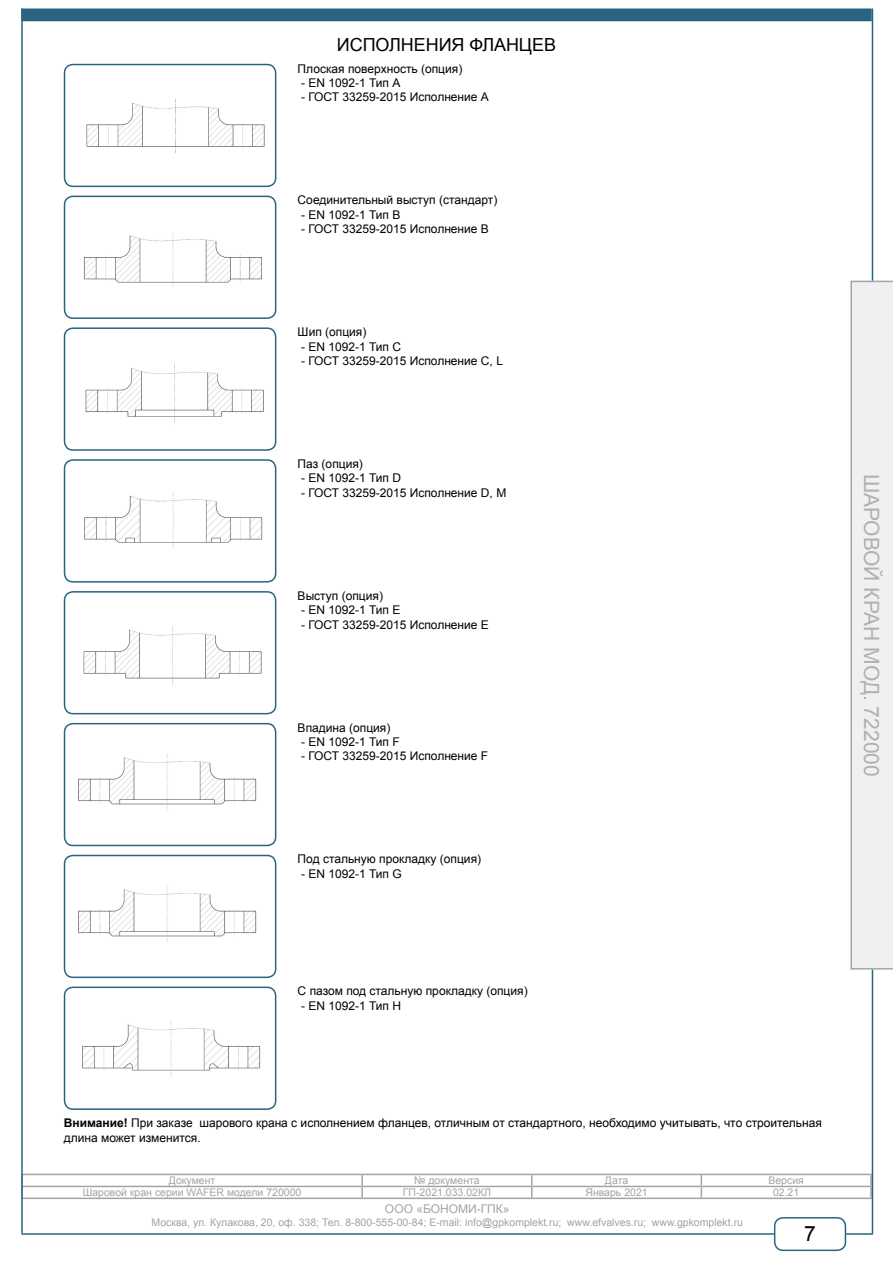
<style>
.page{position:relative;width:893px;height:1263px;background:#fff}
.page>*{position:absolute;margin:0;border:0;box-sizing:border-box;transform-origin:0 0}
.t1{font:21px "Arial";color:#b1b0b0}
.t2{font:21px "Arial";color:#000}
.t3{font:18px "Arial";letter-spacing:-.005em;color:#000}
.t4{font:12px/14.4px "Arial";color:#000}
.t5{font:12px "Arial";color:#a5a4a3}
.t6{font:10.5px "Arial";color:#a5a4a3}
.s1{font-weight:700}
</style>
<div class="page">
<img style="left:86px;top:99px;width:179px;height:54px">
<div style="left:64px;top:64px;width:212px;height:123px;border:2px solid #296480;border-radius:9px"></div>
<div style="left:774px;top:1217px;width:72px;height:34px;border:2px solid #296480;border-radius:9px"></div>
<div style="left:21px;top:9px;width:851px;height:12px;background:#296480"></div>
<hr style="left:21px;top:1174px;width:341px;height:1px;background:#a5a4a3">
<hr style="left:362px;top:1174px;width:170px;height:1px;background:#a5a4a3">
<hr style="left:532px;top:1174px;width:169px;height:1px;background:#a5a4a3">
<hr style="left:701px;top:1174px;width:171px;height:1px;background:#a5a4a3">
<hr style="left:21px;top:1186px;width:341px;height:1px;background:#a5a4a3">
<hr style="left:362px;top:1186px;width:170px;height:1px;background:#a5a4a3">
<svg style="left:361px;top:1175px;width:2px;height:22px"></svg>
<hr style="left:532px;top:1186px;width:169px;height:1px;background:#a5a4a3">
<svg style="left:531px;top:1175px;width:1px;height:22px"></svg>
<hr style="left:701px;top:1186px;width:171px;height:1px;background:#a5a4a3">
<svg style="left:701px;top:1175px;width:1px;height:22px"></svg>
<svg style="left:870px;top:1175px;width:2px;height:22px"></svg>
<hr style="left:21px;top:1197px;width:341px;height:2px;background:#a5a4a3">
<hr style="left:362px;top:1197px;width:170px;height:2px;background:#a5a4a3">
<hr style="left:532px;top:1197px;width:169px;height:2px;background:#a5a4a3">
<hr style="left:701px;top:1197px;width:171px;height:2px;background:#a5a4a3">
<hr style="left:21px;top:1233px;width:753px;height:2px;background:#296480">
<div style="left:850px;top:281px;width:43px;height:688px;background:#f0f0f0"></div>
<hr style="left:872px;top:9px;width:1px;height:272px;background:#296480">
<hr style="left:846px;top:1233px;width:27px;height:2px;background:#296480">
<hr style="left:872px;top:969px;width:1px;height:264px;background:#296480">
<hr style="left:21px;top:9px;width:2px;height:1224px;background:#296480">
<img style="left:84px;top:233px;width:178px;height:54px">
<div style="left:64px;top:196px;width:212px;height:123px;border:2px solid #296480;border-radius:9px"></div>
<img style="left:85px;top:363px;width:179px;height:61px">
<div style="left:64px;top:327px;width:212px;height:124px;border:2px solid #296480;border-radius:9px"></div>
<img style="left:84px;top:491px;width:179px;height:58px">
<div style="left:64px;top:459px;width:212px;height:124px;border:2px solid #296480;border-radius:9px"></div>
<img style="left:83px;top:626px;width:179px;height:59px">
<div style="left:64px;top:591px;width:212px;height:123px;border:2px solid #296480;border-radius:9px"></div>
<img style="left:78px;top:753px;width:179px;height:58px">
<div style="left:64px;top:723px;width:212px;height:123px;border:2px solid #296480;border-radius:9px"></div>
<img style="left:78px;top:885px;width:179px;height:58px">
<div style="left:64px;top:855px;width:212px;height:123px;border:2px solid #296480;border-radius:9px"></div>
<img style="left:82px;top:1021px;width:179px;height:56px">
<div style="left:64px;top:986px;width:212px;height:124px;border:2px solid #296480;border-radius:9px"></div>
<h2 class="t3" style="left:337px;top:33px;width:221px">ИСПОЛНЕНИЯ ФЛАНЦЕВ</h2>
<p class="t4" style="left:298px;top:61px;width:166px">Плоская поверхность (опция)</p>
<p class="t4" style="left:301px;top:76px;width:101px">- EN 1092-1 Тип А</p>
<p class="t4" style="left:301px;top:90px;width:189px">- ГОСТ 33259-2015 Исполнение А</p>
<p class="t4" style="left:298px;top:193px;width:201px">Соединительный выступ (стандарт)</p>
<p class="t4" style="left:301px;top:207px;width:101px">- EN 1092-1 Тип В</p>
<p class="t4" style="left:301px;top:222px;width:189px">- ГОСТ 33259-2015 Исполнение В</p>
<p class="t4" style="left:298px;top:325px;width:70px">Шип (опция)</p>
<p class="t4" style="left:301px;top:339px;width:102px">- EN 1092-1 Тип С</p>
<p class="t4" style="left:301px;top:354px;width:203px">- ГОСТ 33259-2015 Исполнение С, L</p>
<p class="t4" style="left:298px;top:457px;width:67px">Паз (опция)</p>
<p class="t4" style="left:301px;top:471px;width:102px">- EN 1092-1 Тип D</p>
<p class="t4" style="left:301px;top:485px;width:207px">- ГОСТ 33259-2015 Исполнение D, M</p>
<p class="t4" style="left:298px;top:588px;width:87px">Выступ (опция)</p>
<p class="t4" style="left:301px;top:603px;width:101px">- EN 1092-1 Тип E</p>
<p class="t4" style="left:301px;top:617px;width:189px">- ГОСТ 33259-2015 Исполнение Е</p>
<p class="t4" style="left:298px;top:720px;width:94px">Впадина (опция)</p>
<p class="t4" style="left:301px;top:735px;width:100px">- EN 1092-1 Тип F</p>
<p class="t4" style="left:301px;top:749px;width:189px">- ГОСТ 33259-2015 Исполнение F</p>
<p class="t4" style="left:298px;top:852px;width:185px">Под стальную прокладку (опция)</p>
<p class="t4" style="left:301px;top:866px;width:102px">- EN 1092-1 Тип G</p>
<h1 class="t1" style="left:885px;top:474px;width:304px;rotate:90deg">ШАРОВОЙ КРАН МОД. 722000</h1>
<p class="t4" style="left:298px;top:984px;width:232px">С пазом под стальную прокладку (опция)</p>
<p class="t4" style="left:301px;top:998px;width:102px">- EN 1092-1 Тип Н</p>
<p class="t4" style="left:64px;top:1116px;width:760px"><span class="s1">Внимание!</span> При заказе шарового крана с исполнением фланцев, отличным от стандартного, необходимо учитывать, что строительная длина может изменится.</p>
<p class="t6" style="left:169px;top:1174px;width:48px">Документ</p>
<p class="t6" style="left:414px;top:1174px;width:67px">№ документа</p>
<p class="t6" style="left:605px;top:1174px;width:25px">Дата</p>
<p class="t6" style="left:768px;top:1174px;width:37px">Версия</p>
<p class="t6" style="left:83px;top:1186px;width:220px">Шаровой кран серии WAFER модели 720000</p>
<p class="t6" style="left:403px;top:1186px;width:90px">ГП-2021.033.02КЛ</p>
<p class="t6" style="left:585px;top:1186px;width:64px">Январь 2021</p>
<p class="t6" style="left:773px;top:1186px;width:28px">02.21</p>
<p class="t5" style="left:385px;top:1201px;width:126px">ООО «БОНОМИ-ГПК»</p>
<p class="t6" style="left:151px;top:1215px;width:593px">Москва, ул. Кулакова, 20, оф. 338; Тел. 8-800-555-00-84; E-mail: info@gpkomplekt.ru; www.efvalves.ru; www.gpkomplekt.ru</p>
<h1 class="t2" style="left:804px;top:1220px;width:13px">7</h1>
</div>
